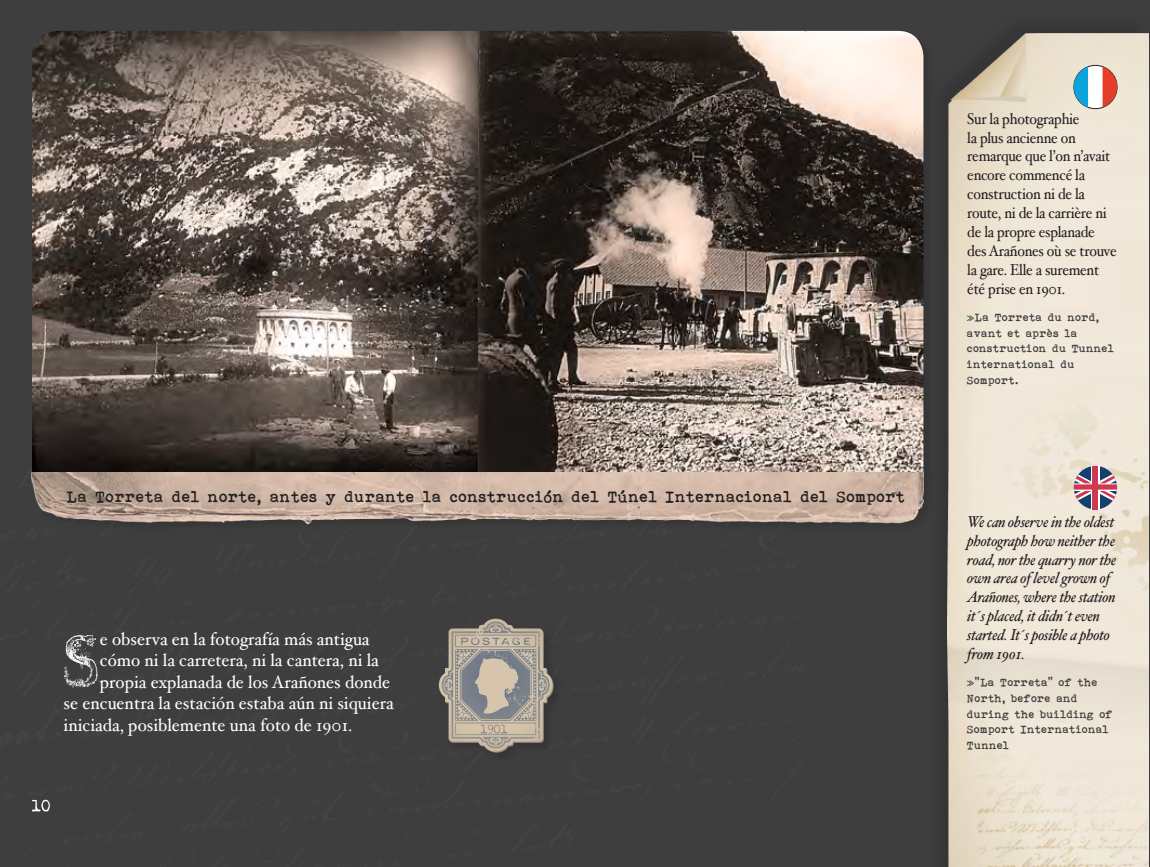
<style>
.page{position:relative;width:1150px;height:867px;background:#fff}
.page>*{position:absolute;margin:0;border:0;box-sizing:border-box;transform-origin:0 0}
.t1{font:88.65px "Abusive Pencil";color:#fff;scale:.95 1}
.t2{font:18px "Hoefler Text";color:#fff;scale:.95 1}
.t3{font:16.2px "Bohemian typewriter";color:#231f20}
.t4{font:15.75px/18.9px "Hoefler Text";letter-spacing:-.02em;color:#231f20;scale:.9 1}
.t5{font:italic 15.75px/18.9px "Hoefler Text";letter-spacing:-.02em;color:#231f20;scale:.95 1}
.t6{font:11.25px/15.8px "Bohemian typewriter";color:#3e3e3f}
</style>
<div class="page">
<div style="left:0;top:0;width:1149px;height:866px;background:#3e3e3f"></div>
<div style="left:925px;top:11px;width:224px;height:855px;background:#3b3a3b"></div>
<img style="left:947px;top:34px;width:201px;height:832px">
<div style="left:1073px;top:65px;width:43px;height:44px;background:#fff;border-radius:50%"></div>
<div style="left:1073px;top:65px;width:43px;height:44px;border:1px solid #261f1b;border-radius:50%"></div>
<svg style="left:1102px;top:67px;width:14px;height:40px"></svg>
<svg style="left:1073px;top:67px;width:14px;height:40px"></svg>
<svg style="left:1073px;top:466px;width:43px;height:43px;background:#ae8798"></svg>
<img style="left:32px;top:31px;width:443px;height:439px">
<div style="left:475px;top:29px;width:459px;height:455px;background:#231f20;opacity:.3"></div>
<img style="left:478px;top:31px;width:445px;height:439px">
<div style="left:29px;top:470px;width:906px;height:64px;background:#231f20;opacity:.3"></div>
<img style="left:32px;top:472px;width:891px;height:62px">
<svg style="left:439px;top:618px;width:114px;height:134px"></svg>
<svg style="left:32px;top:799px;width:18px;height:12px"></svg>
<svg style="left:1146px;top:859px;width:4px;height:8px"></svg>
<p class="t3" style="left:67px;top:487px;width:840px">La Torreta del norte, antes y durante la construcción del Túnel Internacional del Somport</p>
<h1 class="t1" style="left:62px;top:605px;width:41px">S</h1>
<p class="t2" style="left:100px;top:627px;width:285px">e observa en la fotografía más antigua</p>
<p class="t2" style="left:100px;top:649px;width:295px">cómo ni la carretera, ni la cantera, ni la</p>
<p class="t2" style="left:100px;top:671px;width:307px">propia explanada de los Arañones donde</p>
<p class="t2" style="left:64px;top:692px;width:349px">se encuentra la estación estaba aún ni siquiera</p>
<p class="t2" style="left:64px;top:714px;width:305px">iniciada, posiblemente una foto de 1901.</p>
<p class="t4" style="left:967px;top:109px;width:167px">Sur la photographie<br>la plus ancienne on remarque que l’on n’avait encore commencé la construction ni de la route, ni de la carrière ni de la propre esplanade des Arañones où se trouve la gare. Elle a surement été prise en 1901.</p>
<p class="t6" style="left:967px;top:309px;width:149px">»La Torreta du nord, avant et après la construction du Tunnel international du<br>Somport.</p>
<p class="t5" style="left:967px;top:511px;width:159px">We can observe in the oldest photograph how neither the road, nor the quarry nor the own area of level grown of<br>Arañones, where the station it´s placed, it didn´t even started. It´s posible a photo from 1901.</p>
<p class="t6" style="left:967px;top:674px;width:147px">»“La Torreta” of the<br>North, before and during the building of<br>Somport International<br>Tunnel</p>
</div>
